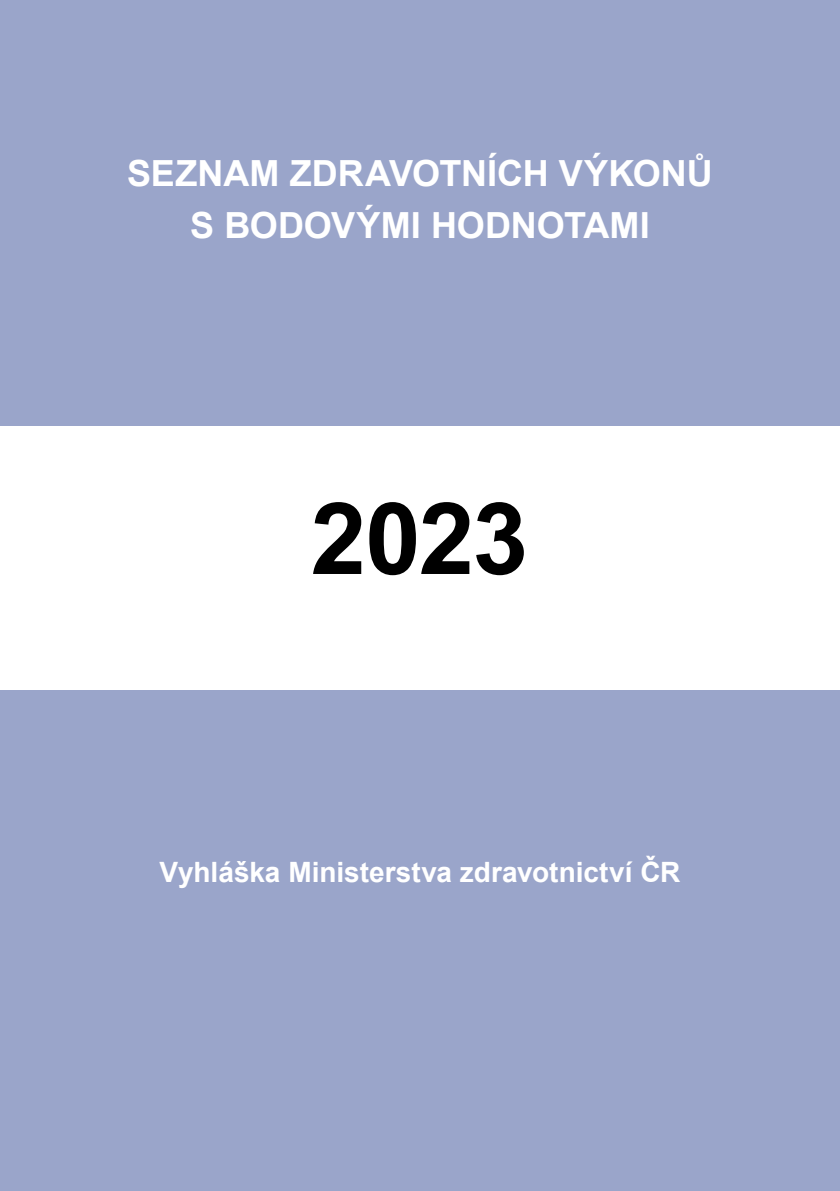
<style>
.page{position:relative;width:840px;height:1191px;background:#fff}
.page>*{position:absolute;margin:0;border:0;box-sizing:border-box;transform-origin:0 0}
.t1{font:700 100px "Arial";color:#000}
.t2{font:700 36px/52px "Arial";color:#fff;text-align:center}
.t3{font:700 28px "Arial";color:#fff}
</style>
<div class="page">
<div style="left:0;top:0;width:839px;height:425px;background:#9aa5ca"></div>
<div style="left:0;top:690px;width:839px;height:501px;background:#9aa5ca"></div>
<p class="t2" style="left:127px;top:148px;width:587px">SEZNAM ZDRAVOTNÍCH VÝKONŮ<br>S BODOVÝMI HODNOTAMI</p>
<h1 class="t1" style="left:310px;top:473px;width:219px">2023</h1>
<p class="t3" style="left:159px;top:853px;width:522px">Vyhláška Ministerstva zdravotnictví ČR</p>
</div>
